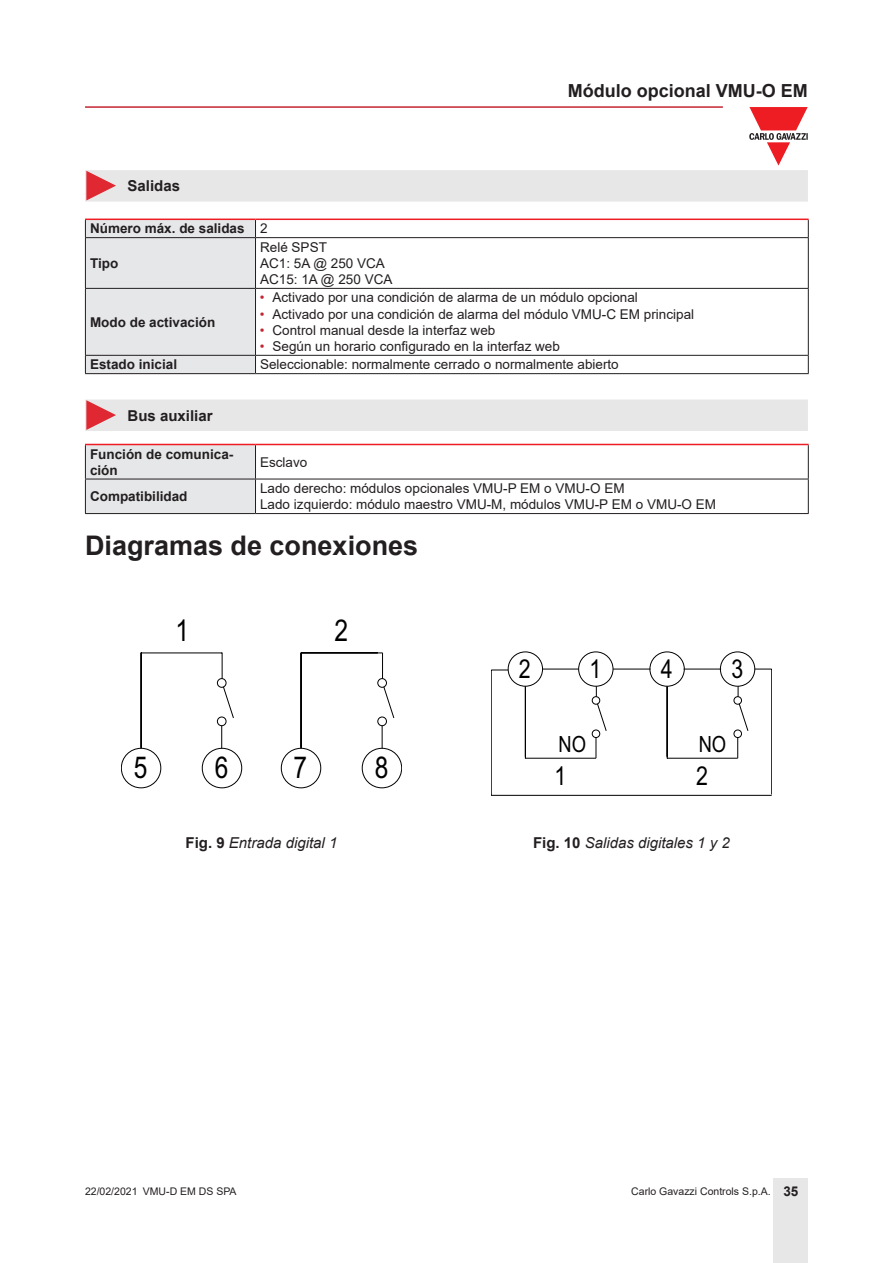
<style>
.page{position:relative;width:893px;height:1263px;background:#fff}
.page>*{position:absolute;margin:0;border:0;box-sizing:border-box;transform-origin:0 0}
.t1{font:30px "Arial Narrow";color:#000001}
.Titolo01-A{font:700 27px "Arial";color:#231f20}
.t2{font:26.1px "Arial Narrow";color:#000001}
.t3{font:22.35px "Arial Narrow";color:#000001}
.t4{font:700 18px "Arial";color:#231f20}
.t5{font:italic 15px "Arial";color:#231f20}
.Titolo03{font:700 15px "Arial";color:#231f20}
.TestoTabellaSx{font:13.5px "Arial";color:#231f20}
.TestoTabellaFndGSx{font:700 13.5px/16.2px "Arial";color:#231f20}
.t6{font:10.5px "Arial";color:#231f20}
.s1{color:#c42633}
.s2{font-weight:700;font-style:normal}
.s3{font-weight:700;font-size:13.5px}
</style>
<div class="page">
<hr style="left:85px;top:106px;width:638px;height:2px;background:#c42633">
<div style="left:774px;top:1178px;width:34px;height:85px;background:#e7e7e8"></div>
<svg style="left:85px;top:107px;width:723px;height:95px"></svg>
<hr style="left:255px;top:219px;width:554px;height:1px;background:#ee1d23">
<svg style="left:808px;top:220px;width:1px;height:17px"></svg>
<hr style="left:255px;top:237px;width:554px;height:1px;background:#231f20">
<hr style="left:808px;top:238px;width:1px;height:50px;background:#231f20">
<hr style="left:255px;top:288px;width:554px;height:1px;background:#231f20">
<hr style="left:808px;top:289px;width:1px;height:66px;background:#231f20">
<hr style="left:255px;top:355px;width:554px;height:1px;background:#231f20">
<div style="left:85px;top:219px;width:171px;height:154px;background:#e6e7e9"></div>
<svg style="left:808px;top:356px;width:1px;height:17px"></svg>
<hr style="left:85px;top:373px;width:170px;height:1px;background:#231f20">
<hr style="left:255px;top:373px;width:554px;height:1px;background:#231f20">
<div style="left:85px;top:399px;width:723px;height:32px;background:#e7e7e8"></div>
<div style="left:86px;top:445px;width:169px;height:68px;background:#e6e7e9"></div>
<hr style="left:85px;top:444px;width:170px;height:1px;background:#ee1d23">
<hr style="left:255px;top:444px;width:554px;height:1px;background:#ee1d23">
<hr style="left:85px;top:445px;width:1px;height:34px;background:#231f20">
<hr style="left:255px;top:445px;width:1px;height:34px;background:#231f20">
<hr style="left:808px;top:445px;width:1px;height:34px;background:#231f20">
<hr style="left:85px;top:479px;width:170px;height:1px;background:#231f20">
<hr style="left:85px;top:479px;width:1px;height:34px;background:#231f20">
<hr style="left:255px;top:479px;width:554px;height:1px;background:#231f20">
<hr style="left:255px;top:479px;width:1px;height:34px;background:#231f20">
<hr style="left:808px;top:479px;width:1px;height:34px;background:#231f20">
<hr style="left:85px;top:513px;width:170px;height:1px;background:#231f20">
<hr style="left:255px;top:513px;width:554px;height:1px;background:#231f20">
<hr style="left:141px;top:652px;width:1px;height:96px;background:#000001">
<hr style="left:141px;top:653px;width:81px;height:1px;background:#000001">
<div style="left:202px;top:748px;width:40px;height:40px;border:1px solid #000001;border-radius:50%"></div>
<div style="left:121px;top:748px;width:40px;height:40px;border:1px solid #000001;border-radius:50%"></div>
<hr style="left:301px;top:652px;width:77px;height:1px;background:#000001">
<hr style="left:301px;top:653px;width:81px;height:1px;background:#000001">
<hr style="left:301px;top:653px;width:1px;height:97px;background:#000001">
<div style="left:281px;top:748px;width:40px;height:40px;border:1px solid #000001;border-radius:50%"></div>
<div style="left:362px;top:748px;width:40px;height:40px;border:1px solid #000001;border-radius:50%"></div>
<svg style="left:217px;top:653px;width:17px;height:100px"></svg>
<svg style="left:377px;top:653px;width:17px;height:95px"></svg>
<hr style="left:667px;top:758px;width:71px;height:1px;background:#000001">
<hr style="left:667px;top:674px;width:1px;height:84px;background:#000001">
<div style="left:650px;top:652px;width:34px;height:34px;background:#fff;border-radius:50%"></div>
<div style="left:650px;top:652px;width:34px;height:34px;border:1px solid #000001;border-radius:50%"></div>
<div style="left:720px;top:652px;width:35px;height:34px;border:1px solid #000001;border-radius:50%"></div>
<svg style="left:734px;top:686px;width:14px;height:72px"></svg>
<hr style="left:525px;top:758px;width:71px;height:1px;background:#000001">
<hr style="left:525px;top:674px;width:1px;height:84px;background:#000001">
<div style="left:508px;top:652px;width:35px;height:34px;background:#fff;border-radius:50%"></div>
<div style="left:508px;top:652px;width:35px;height:34px;border:1px solid #000001;border-radius:50%"></div>
<div style="left:578px;top:652px;width:35px;height:34px;border:1px solid #000001;border-radius:50%"></div>
<svg style="left:592px;top:686px;width:15px;height:72px"></svg>
<svg style="left:492px;top:670px;width:16px;height:1px"></svg>
<svg style="left:755px;top:669px;width:16px;height:1px"></svg>
<hr style="left:543px;top:669px;width:36px;height:1px;background:#000001">
<hr style="left:613px;top:669px;width:37px;height:1px;background:#000001">
<hr style="left:684px;top:669px;width:37px;height:1px;background:#000001">
<hr style="left:491px;top:670px;width:1px;height:125px;background:#000001">
<hr style="left:771px;top:669px;width:1px;height:125px;background:#000001">
<hr style="left:491px;top:795px;width:281px;height:1px;background:#000001">
<p class="Titolo03" style="left:128px;top:175px;width:54px">Salidas</p>
<p class="TestoTabellaFndGSx" style="left:90px;top:221px;width:156px">Número máx. de salidas</p>
<p class="TestoTabellaSx" style="left:260px;top:219px;width:9px">2</p>
<p class="TestoTabellaFndGSx" style="left:90px;top:255px;width:30px">Tipo</p>
<p class="TestoTabellaSx" style="left:260px;top:238px;width:68px">Relé SPST</p>
<p class="TestoTabellaSx" style="left:260px;top:254px;width:126px">AC1: 5A @ 250 VCA</p>
<p class="TestoTabellaSx" style="left:260px;top:270px;width:134px">AC15: 1A @ 250 VCA</p>
<h3 class="t4" style="left:568px;top:78px;width:242px">Módulo opcional VMU-O EM</h3>
<p class="TestoTabellaFndGSx" style="left:90px;top:314px;width:127px">Modo de activación</p>
<p class="TestoTabellaSx" style="left:260px;top:288px;width:380px"><span class="s1">•</span> Activado por una condición de alarma de un módulo opcional</p>
<p class="TestoTabellaSx" style="left:260px;top:305px;width:436px"><span class="s1">•</span> Activado por una condición de alarma del módulo VMU-C EM principal</p>
<p class="TestoTabellaSx" style="left:260px;top:321px;width:237px"><span class="s1">•</span> Control manual desde la interfaz web</p>
<p class="TestoTabellaSx" style="left:260px;top:337px;width:302px"><span class="s1">•</span> Según un horario configurado en la interfaz web</p>
<p class="TestoTabellaFndGSx" style="left:90px;top:357px;width:89px">Estado inicial</p>
<p class="TestoTabellaSx" style="left:260px;top:355px;width:360px">Seleccionable: normalmente cerrado o normalmente abierto</p>
<p class="Titolo03" style="left:128px;top:405px;width:87px">Bus auxiliar</p>
<p class="TestoTabellaFndGSx" style="left:90px;top:446px;width:145px">Función de comunica&shy;ción</p>
<p class="TestoTabellaSx" style="left:260px;top:453px;width:49px">Esclavo</p>
<p class="TestoTabellaFndGSx" style="left:90px;top:488px;width:99px">Compatibilidad</p>
<p class="TestoTabellaSx" style="left:260px;top:479px;width:366px">Lado derecho: módulos opcionales VMU-P EM o VMU-O EM</p>
<p class="TestoTabellaSx" style="left:260px;top:495px;width:457px">Lado izquierdo: módulo maestro VMU-M, módulos VMU-P EM o VMU-O EM</p>
<p class="Titolo01-A" style="left:85px;top:526px;width:335px">Diagramas de conexiones</p>
<p class="t1" style="left:175px;top:608px;width:15px">1</p>
<p class="t1" style="left:134px;top:746px;width:15px">5</p>
<p class="t1" style="left:215px;top:746px;width:15px">6</p>
<p class="t1" style="left:334px;top:608px;width:15px">2</p>
<p class="t1" style="left:294px;top:746px;width:15px">7</p>
<p class="t1" style="left:375px;top:746px;width:15px">8</p>
<p class="t2" style="left:519px;top:650px;width:13px">2</p>
<p class="t2" style="left:590px;top:650px;width:13px">1</p>
<p class="t2" style="left:661px;top:650px;width:13px">4</p>
<p class="t2" style="left:731px;top:650px;width:13px">3</p>
<p class="t3" style="left:558px;top:727px;width:29px">NO</p>
<p class="t3" style="left:699px;top:727px;width:29px">NO</p>
<p class="t2" style="left:554px;top:757px;width:13px">1</p>
<p class="t2" style="left:696px;top:757px;width:13px">2</p>
<p class="t5" style="left:186px;top:833px;width:153px"><span class="s2">Fig. 9</span> Entrada digital 1</p>
<p class="t5" style="left:533px;top:833px;width:198px"><span class="s2">Fig. 10</span> Salidas digitales 1 y 2</p>
<p class="t6" style="left:85px;top:1183px;width:153px">22/02/2021 VMU-D EM DS SPA</p>
<p class="t6" style="left:631px;top:1183px;width:169px">Carlo Gavazzi Controls S.p.A. <span class="s3">35</span></p>
</div>
